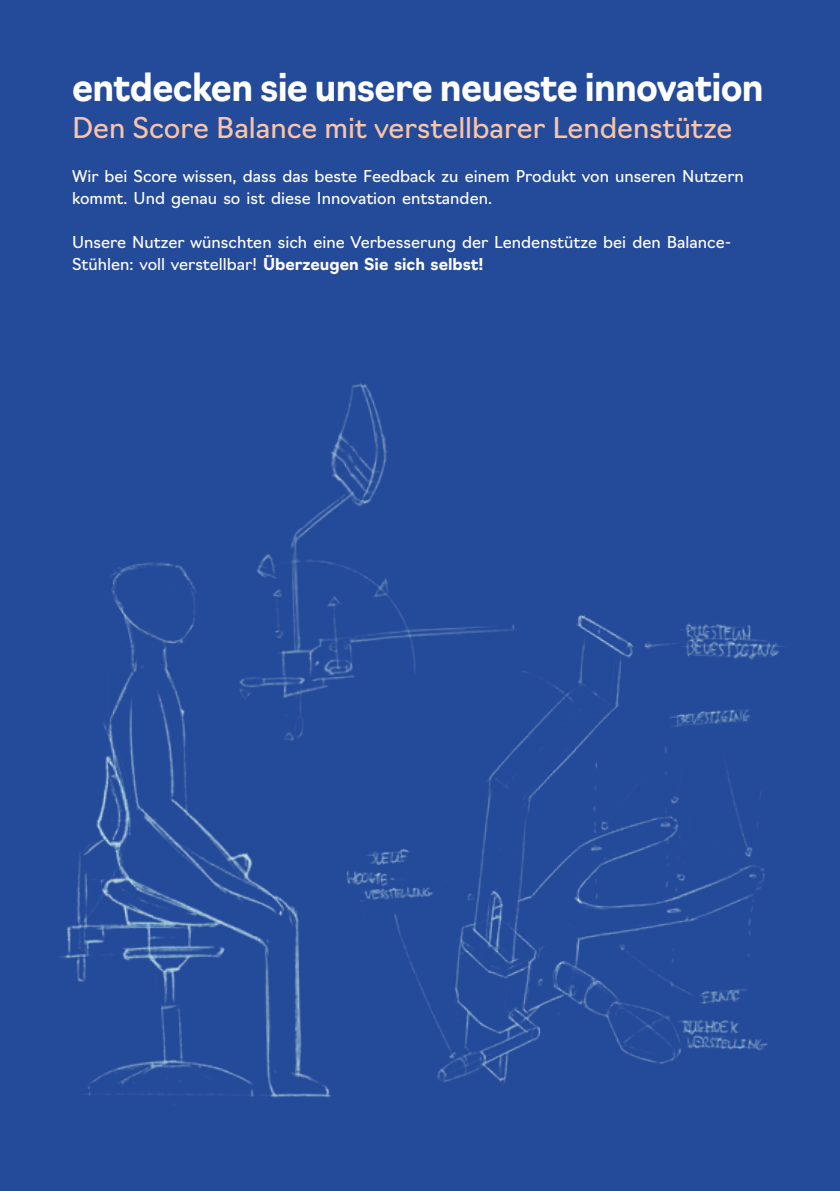
<style>
.page{position:relative;width:840px;height:1191px;background:#fff}
.page>*{position:absolute;margin:0;border:0;box-sizing:border-box;transform-origin:0 0}
.t1{font:700 38px "Navigo";letter-spacing:-.02em;color:#fff;scale:.95 1}
.t2{font:28px "Navigo";color:#f9c4a7}
.t3{font:16px/22px "Navigo";color:#fff}
.s1{font-weight:700}
</style>
<div class="page">
<div style="left:0;top:0;width:839px;height:1191px;background:#244a9a"></div>
<img style="left:376px;top:615px;width:407px;height:468px">
<img style="left:60px;top:562px;width:316px;height:536px">
<img style="left:178px;top:383px;width:370px;height:384px">
<h1 class="t1" style="left:72px;top:57px;width:729px">entdecken sie unsere neueste innovation</h1>
<h2 class="t2" style="left:72px;top:106px;width:661px">Den Score Balance mit verstellbarer Lendenstütze</h2>
<p class="t3" style="left:72px;top:164px;width:673px">Wir bei Score wissen, dass das beste Feedback zu einem Produkt von unseren Nutzern kommt. Und genau so ist diese Innovation entstanden.</p>
<p class="t3" style="left:72px;top:230px;width:660px">Unsere Nutzer wünschten sich eine Verbesserung der Lendenstütze bei den Balance-<br>Stühlen: voll verstellbar! <span class="s1">Überzeugen Sie sich selbst!</span></p>
</div>
